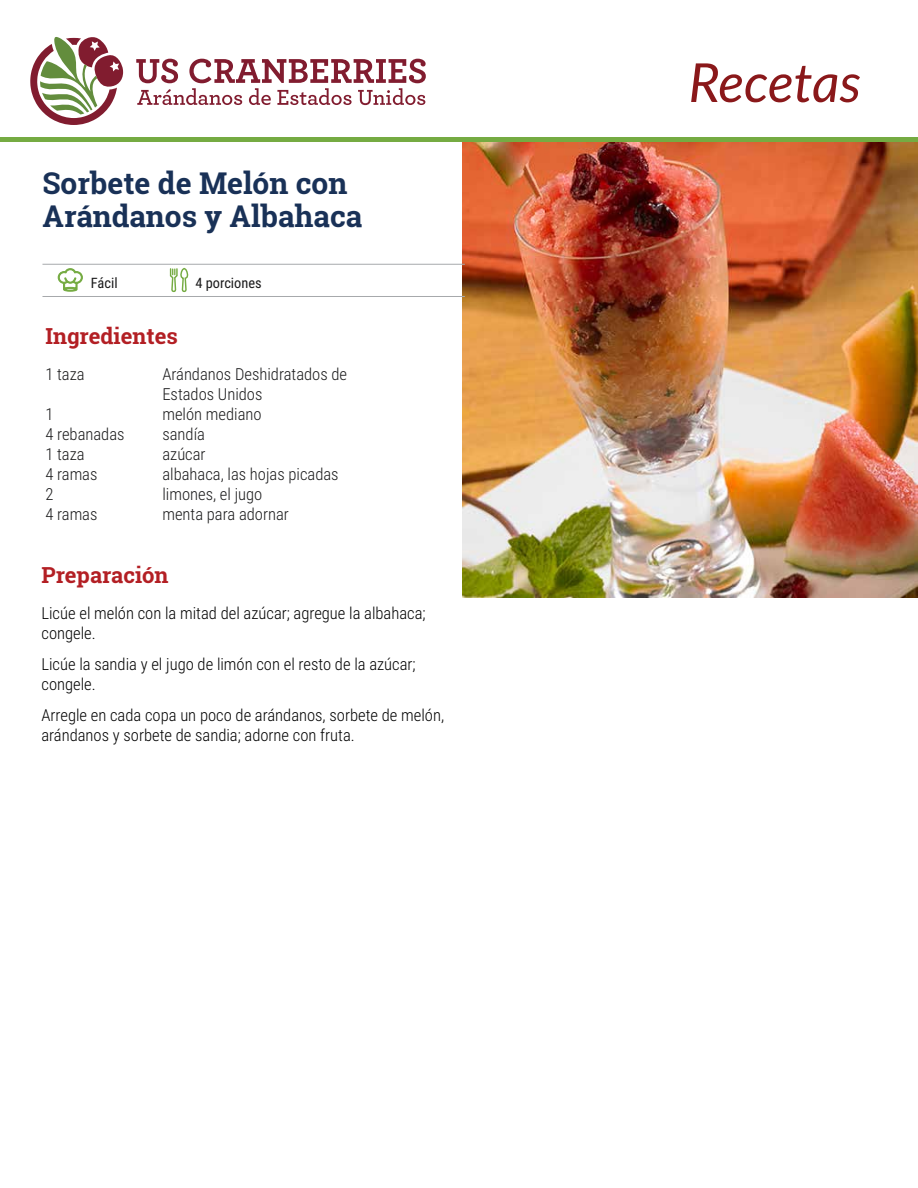
<style>
.page{position:relative;width:918px;height:1188px;background:#fff}
.page>*{position:absolute;margin:0;border:0;box-sizing:border-box;transform-origin:0 0}
.t1{font:italic 53.85px "Lato";letter-spacing:-.005em;color:#8a181a}
.t2{font:700 30px/33px "Roboto Slab";color:#193157}
.t3{font:700 22.05px "Roboto Slab";color:#b31f24}
.t4{font:300 16.5px/20px "Roboto Condensed";color:#010101}
.t5{font:300 16.5px/20px "Roboto Condensed";color:#1a1a1b}
.t6{font:14.4px "Roboto Condensed";color:#1a1a1b}
</style>
<div class="page">
<img style="left:462px;top:142px;width:456px;height:456px">
<hr style="left:42px;top:296px;width:423px;height:1px;background:#a7a9ac">
<hr style="left:42px;top:264px;width:423px;height:1px;background:#a7a9ac">
<svg style="left:30px;top:37px;width:93px;height:88px"></svg>
<svg style="left:136px;top:59px;width:290px;height:46px"></svg>
<div style="left:0;top:137px;width:918px;height:5px;background:#75ab42"></div>
<svg style="left:169px;top:267px;width:19px;height:26px"></svg>
<svg style="left:58px;top:268px;width:25px;height:24px"></svg>
<h2 class="t2" style="left:42px;top:166px;width:321px">Sorbete de Melón con<br>Arándanos y Albahaca</h2>
<p class="t6" style="left:91px;top:273px;width:28px">Fácil</p>
<p class="t6" style="left:195px;top:273px;width:68px">4 porciones</p>
<h3 class="t3" style="left:45px;top:321px;width:134px">Ingredientes</h3>
<p class="t5" style="left:45px;top:364px;width:41px">1 taza</p>
<p class="t5" style="left:162px;top:364px;width:186px">Arándanos Deshidratados de<br>Estados Unidos</p>
<p class="t5" style="left:45px;top:404px;width:10px">1</p>
<p class="t5" style="left:162px;top:404px;width:101px">melón mediano</p>
<p class="t5" style="left:45px;top:424px;width:81px">4 rebanadas</p>
<p class="t5" style="left:162px;top:424px;width:44px">sandía</p>
<p class="t5" style="left:45px;top:444px;width:41px">1 taza</p>
<p class="t5" style="left:162px;top:444px;width:45px">azúcar</p>
<p class="t5" style="left:45px;top:463px;width:54px">4 ramas</p>
<p class="t5" style="left:162px;top:463px;width:178px">albahaca, las hojas picadas</p>
<p class="t5" style="left:45px;top:483px;width:10px">2</p>
<p class="t5" style="left:162px;top:483px;width:102px">limones, el jugo</p>
<p class="t5" style="left:45px;top:503px;width:54px">4 ramas</p>
<p class="t5" style="left:162px;top:503px;width:128px">menta para adornar</p>
<h3 class="t3" style="left:41px;top:560px;width:129px">Preparación</h3>
<p class="t4" style="left:41px;top:603px;width:386px">Licúe el melón con la mitad del azúcar; agregue la albahaca; congele.</p>
<p class="t4" style="left:41px;top:653px;width:376px">Licúe la sandia y el jugo de limón con el resto de la azúcar; congele.</p>
<p class="t4" style="left:41px;top:704px;width:404px">Arregle en cada copa un poco de arándanos, sorbete de melón, arándanos y sorbete de sandia; adorne con fruta.</p>
<h1 class="t1" style="left:689px;top:44px;width:174px">Recetas</h1>
</div>
